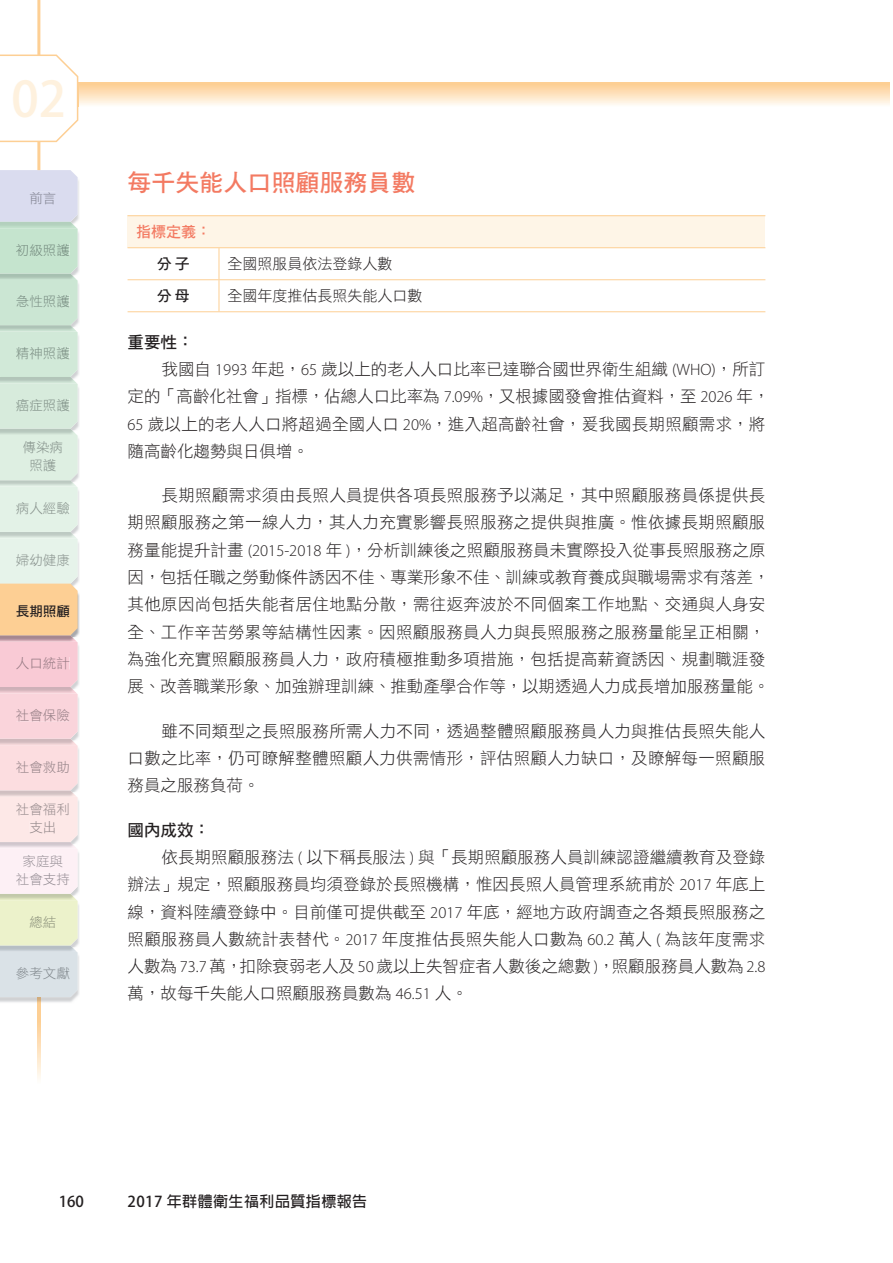
<style>
.page{position:relative;width:893px;height:1263px;background:#fff}
.page>*{position:absolute;margin:0;border:0;box-sizing:border-box;transform-origin:0 0}
.t1{font:700 48.6px "Adobe Fan Heiti Std";color:#fef1de}
.t2{font:24px "DF Hei Std W7";color:#f37a62}
.t3{font:16.5px/27.3px "DF Hei Std W3";letter-spacing:.015em;color:#231f20}
.t4{font:16.5px "DF Hei Std W7";color:#231f20}
.t5{font:15px "DF Hei Std W3";color:#231f20}
.t6{font:700 15px "Adobe Fan Heiti Std";letter-spacing:.03em;color:#231f20}
.t7{font:15px "DF Hei Std W7";color:#f37a62}
.t8{font:15px "DF Hei Std W7";color:#231f20}
.t9{font:13.5px/18px "DF Hei Std W3";color:#938c93;text-align:center}
.t10{font:13.5px/18px "DF Hei Std W3";color:#93888a;text-align:center}
.t11{font:13.5px/18px "DF Hei Std W3";color:#818d87;text-align:center}
.t12{font:13.5px "DF Hei Std W3";color:#81888d}
.t13{font:13.5px "DF Hei Std W3";color:#928186}
.t14{font:13.5px "DF Hei Std W3";color:#927c83}
.t15{font:13.5px "DF Hei Std W3";color:#927780}
.t16{font:13.5px "DF Hei Std W3";color:#868f8b}
.t17{font:13.5px "DF Hei Std W3";color:#848e89}
.t18{font:13.5px "DF Hei Std W3";color:#7c8b83}
.t19{font:13.5px "DF Hei Std W3";color:#788a80}
.t20{font:13.5px "DF Hei Std W3";color:#75887e}
.t21{font:13.5px "DF Hei Std W3";color:#71867b}
.t22{font:13.5px "DF Hei Std W7";color:#231f20}
.t23{font:13.5px "DF Hei Std W3";color:#898e79}
.t24{font:13.5px "DF Hei Std W3";color:#7f818e}
.s1{font-family:"Myriad Pro";font-weight:300}
</style>
<div class="page">
<div style="left:128px;top:216px;width:637px;height:32px;background:#fef5e7"></div>
<hr style="left:128px;top:215px;width:91px;height:1px;background:#fdcf94">
<hr style="left:219px;top:215px;width:546px;height:1px;background:#fdcf94">
<hr style="left:128px;top:247px;width:91px;height:1px;background:#fdcf94">
<hr style="left:219px;top:247px;width:546px;height:1px;background:#fdcf94">
<hr style="left:219px;top:248px;width:1px;height:31px;background:#fdcf94">
<hr style="left:128px;top:279px;width:91px;height:1px;background:#fdcf94">
<hr style="left:219px;top:279px;width:546px;height:1px;background:#fdcf94">
<hr style="left:219px;top:280px;width:1px;height:31px;background:#fdcf94">
<hr style="left:128px;top:311px;width:91px;height:1px;background:#fdcf94">
<hr style="left:219px;top:311px;width:546px;height:1px;background:#fdcf94">
<svg style="left:37px;top:1003px;width:3px;height:76px"></svg>
<hr style="left:37px;top:0;width:3px;height:170px;background:#fdcf94">
<svg style="left:79px;top:83px;width:811px;height:22px;background:#fde2bf"></svg>
<svg style="left:0;top:55px;width:79px;height:87px"></svg>
<svg style="left:0;top:170px;width:80px;height:833px;background:#e3e1d7"></svg>
<h1 class="t1" style="left:12px;top:70px;width:56px">02</h1>
<p class="t24" style="left:29px;top:191px;width:28px">前言</p>
<p class="t21" style="left:16px;top:242px;width:55px">初級照護</p>
<p class="t20" style="left:16px;top:294px;width:55px">急性照護</p>
<p class="t19" style="left:16px;top:346px;width:55px">精神照護</p>
<p class="t18" style="left:16px;top:397px;width:55px">癌症照護</p>
<p class="t11" style="left:23px;top:438px;width:42px">傳染病照護</p>
<p class="t17" style="left:16px;top:501px;width:55px">病人經驗</p>
<p class="t16" style="left:16px;top:553px;width:55px">婦幼健康</p>
<p class="t22" style="left:16px;top:604px;width:55px">長期照顧</p>
<p class="t15" style="left:16px;top:656px;width:55px">人口統計</p>
<p class="t14" style="left:16px;top:708px;width:55px">社會保險</p>
<p class="t13" style="left:16px;top:759px;width:55px">社會救助</p>
<p class="t10" style="left:16px;top:800px;width:55px">社會福利支出</p>
<p class="t9" style="left:16px;top:852px;width:55px">家庭與社會支持</p>
<p class="t23" style="left:29px;top:914px;width:28px">總結</p>
<p class="t12" style="left:16px;top:966px;width:55px">參考文獻</p>
<h2 class="t2" style="left:128px;top:169px;width:289px">每千失能人口照顧服務員數</h2>
<p class="t7" style="left:136px;top:224px;width:76px">指標定義：</p>
<p class="t8" style="left:157px;top:256px;width:35px">分子</p>
<p class="t5" style="left:227px;top:256px;width:166px">全國照服員依法登錄人數</p>
<p class="t8" style="left:157px;top:288px;width:35px">分母</p>
<p class="t5" style="left:227px;top:288px;width:197px">全國年度推估長照失能人口數</p>
<p class="t4" style="left:128px;top:333px;width:68px">重要性：</p>
<p class="t3" style="left:128px;top:355px;width:643px;text-indent:34px">我國自 <span class="s1">1993</span> 年起，<span class="s1">65</span> 歲以上的老人人口比率已達聯合國世界衛生組織 <span class="s1">(WHO)</span>，所訂定的「高齡化社會」指標，佔總人口比率為 <span class="s1">7.09%</span>，又根據國發會推估資料，至 <span class="s1">2026</span> 年，<span class="s1">65</span> 歲以上的老人人口將超過全國人口 <span class="s1">20%</span>，進入超高齡社會，爰我國長期照顧需求，將隨高齡化趨勢與日俱增。</p>
<p class="t3" style="left:128px;top:481px;width:643px;text-indent:34px">長期照顧需求須由長照人員提供各項長照服務予以滿足，其中照顧服務員係提供長期照顧服務之第一線人力，其人力充實影響長照服務之提供與推廣。惟依據長期照顧服務量能提升計畫 <span class="s1">(2015-2018</span> 年 <span class="s1">)</span>，分析訓練後之照顧服務員未實際投入從事長照服務之原因，包括任職之勞動條件誘因不佳、專業形象不佳、訓練或教育養成與職場需求有落差，其他原因尚包括失能者居住地點分散，需往返奔波於不同個案工作地點、交通與人身安全、工作辛苦勞累等結構性因素。因照顧服務員人力與長照服務之服務量能呈正相關，為強化充實照顧服務員人力，政府積極推動多項措施，包括提高薪資誘因、規劃職涯發展、改善職業形象、加強辦理訓練、推動產學合作等，以期透過人力成長增加服務量能。</p>
<p class="t3" style="left:128px;top:717px;width:639px;text-align:justify;text-indent:34px">雖不同類型之長照服務所需人力不同，透過整體照顧服務員人力與推估長照失能人口數之比率，仍可瞭解整體照顧人力供需情形，評估照顧人力缺口，及瞭解每一照顧服務員之服務負荷。</p>
<p class="t4" style="left:128px;top:821px;width:84px">國內成效：</p>
<p class="t3" style="left:128px;top:843px;width:639px;text-align:justify;text-indent:34px">依長期照顧服務法 <span class="s1">(</span> 以下稱長服法 <span class="s1">)</span> 與「長期照顧服務人員訓練認證繼續教育及登錄辦法」規定，照顧服務員均須登錄於長照機構，惟因長照人員管理系統甫於 <span class="s1">2017</span> 年底上線，資料陸續登錄中。目前僅可提供截至 <span class="s1">2017</span> 年底，經地方政府調查之各類長照服務之照顧服務員人數統計表替代。<span class="s1">2017</span> 年度推估長照失能人口數為 <span class="s1">60.2</span> 萬人 <span class="s1">(</span> 為該年度需求人數為 <span class="s1">73.7</span> 萬，扣除衰弱老人及 <span class="s1">50</span> 歲以上失智症者人數後之總數 <span class="s1">)</span>，照顧服務員人數為 <span class="s1">2.8</span>萬，故每千失能人口照顧服務員數為 <span class="s1">46.51</span> 人。</p>
<p class="t6" style="left:59px;top:1193px;width:27px">160</p>
<p class="t6" style="left:128px;top:1193px;width:241px">2017 年群體衛生福利品質指標報告</p>
</div>
